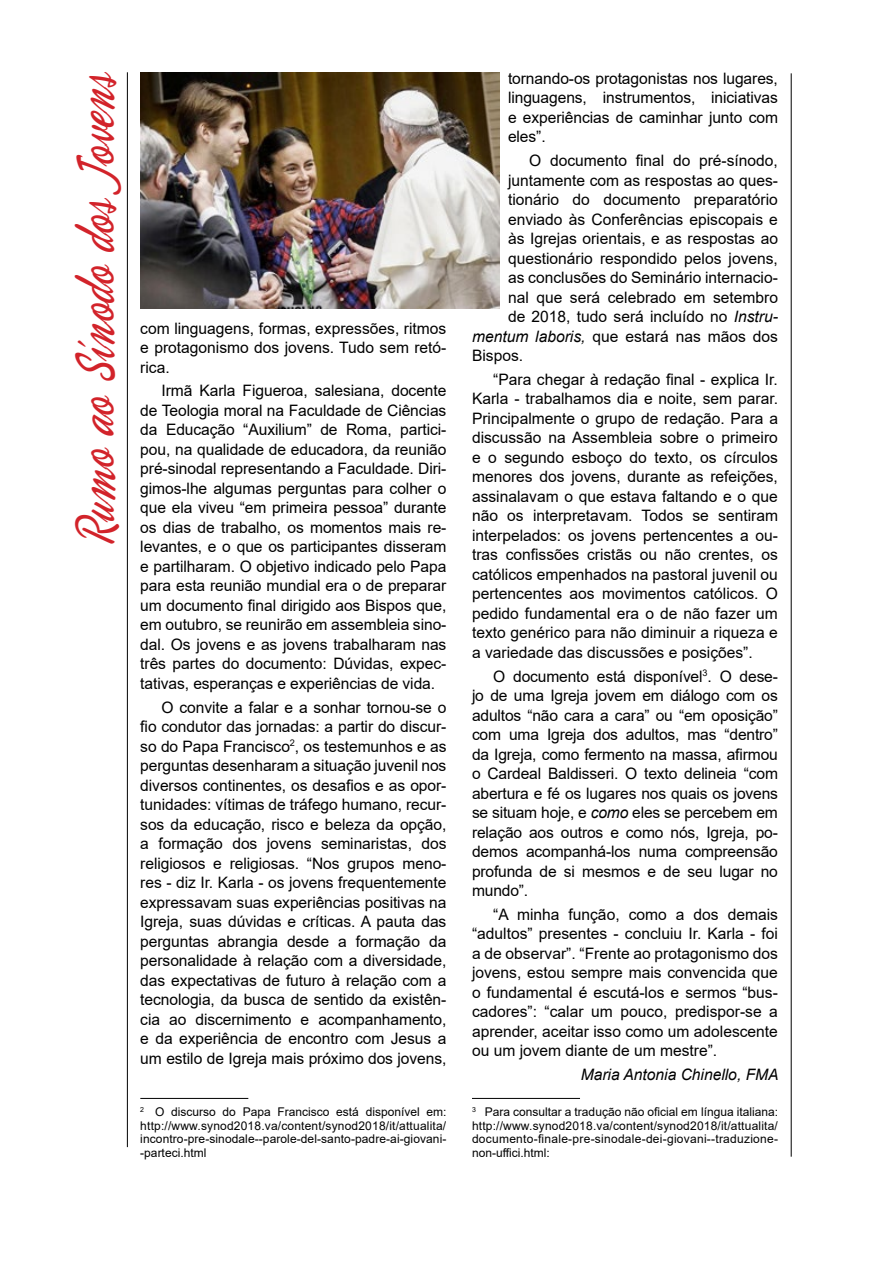
<style>
.page{position:relative;width:893px;height:1263px;background:#fff}
.page>*{position:absolute;margin:0;border:0;box-sizing:border-box;transform-origin:0 0}
.t1{font:57px "Phoenix Script FLF";color:#d2232a;scale:.7 1}
.t2{font:15.75px/19.5px "Arial";color:#000;text-align:justify}
.t3{font:italic 15.75px "Arial";color:#000}
.t4{font:12px/13.5px "Arial";letter-spacing:.005em;color:#000;text-align:justify}
.s1{font-style:italic}
</style>
<div class="page">
<hr style="left:140px;top:1098px;width:108px;height:1px;background:#000">
<hr style="left:472px;top:1098px;width:108px;height:1px;background:#000">
<img style="left:140px;top:72px;width:359px;height:237px">
<hr style="left:127px;top:72px;width:1px;height:1075px;background:#000">
<hr style="left:791px;top:73px;width:1px;height:1084px;background:#000">
<h1 class="t1" style="left:66px;top:547px;width:681px;rotate:-90deg">Rumo ao Sínodo dos Jovens</h1>
<p class="t2" style="left:140px;top:318px;width:308px">com linguagens, formas, expressões, ritmos e protagonismo dos jovens. Tudo sem retó&shy;rica.</p>
<p class="t2" style="left:140px;top:381px;width:308px;text-indent:21px">Irmã Karla Figueroa, salesiana, docente de Teologia moral na Faculdade de Ciências da Educação “Auxilium” de Roma, partici&shy;pou, na qualidade de educadora, da reunião pré-sinodal representando a Faculdade. Diri&shy;gimos-lhe algumas perguntas para colher o que ela viveu “em primeira pessoa” durante os dias de trabalho, os momentos mais re&shy;levantes, e o que os participantes disseram e partilharam. O objetivo indicado pelo Papa para esta reunião mundial era o de preparar um documento final dirigido aos Bispos que, em outubro, se reunirão em assembleia sino&shy;dal. Os jovens e as jovens trabalharam nas três partes do documento: Dúvidas, expec&shy;tativas, esperanças e experiências de vida.</p>
<p class="t2" style="left:140px;top:697px;width:308px;text-indent:21px">O convite a falar e a sonhar tornou-se o fio condutor das jornadas: a partir do discur&shy;so do Papa Francisco<sup>2</sup>, os testemunhos e as perguntas desenharam a situação juvenil nos diversos continentes, os desafios e as opor&shy;tunidades: vítimas de tráfego humano, recur&shy;sos da educação, risco e beleza da opção, a formação dos jovens seminaristas, dos religiosos e religiosas. “Nos grupos meno&shy;res - diz Ir. Karla - os jovens frequentemente expressavam suas experiências positivas na Igreja, suas dúvidas e críticas. A pauta das perguntas abrangia desde a formação da personalidade à relação com a diversidade, das expectativas de futuro à relação com a tecnologia, da busca de sentido da existên&shy;cia ao discernimento e acompanhamento, e da experiência de encontro com Jesus a um estilo de Igreja mais próximo dos jovens,</p>
<p class="t4" style="left:140px;top:1105px;width:308px"><sup>2</sup> O discurso do Papa Francisco está disponível em: http://www.synod2018.va/content/synod2018/it/attualita/ incontro-pre-sinodale--parole-del-santo-padre-ai-giovani--parteci.html</p>
<p class="t2" style="left:508px;top:68px;width:271px">tornando-os protagonistas nos lugares, linguagens, instrumentos, iniciativas e experiências de caminhar junto com eles”.</p>
<p class="t2" style="left:529px;top:151px;width:250px">O documento final do pré-sínodo,</p>
<p class="t2" style="left:508px;top:170px;width:271px">juntamente com as respostas ao ques-</p>
<p class="t2" style="left:508px;top:190px;width:271px">tionário do documento preparatório</p>
<p class="t2" style="left:508px;top:209px;width:271px">enviado às Conferências episcopais e</p>
<p class="t2" style="left:508px;top:229px;width:271px">às Igrejas orientais, e as respostas ao</p>
<p class="t2" style="left:508px;top:248px;width:271px">questionário respondido pelos jovens,</p>
<p class="t2" style="left:508px;top:268px;width:271px">as conclusões do Seminário internacio-</p>
<p class="t2" style="left:508px;top:287px;width:271px">nal que será celebrado em setembro</p>
<p class="t2" style="left:508px;top:307px;width:272px">de 2018, tudo será incluído no <span class="s1">Instru-</span></p>
<p class="t2" style="left:472px;top:326px;width:307px"><span class="s1">mentum laboris,</span> que estará nas mãos dos</p>
<p class="t2" style="left:472px;top:346px;width:53px">Bispos.</p>
<p class="t2" style="left:472px;top:369px;width:308px;text-indent:21px">“Para chegar à redação final - explica Ir.<br>Karla - trabalhamos dia e noite, sem parar.<br>Principalmente o grupo de redação. Para a discussão na Assembleia sobre o primeiro e o segundo esboço do texto, os círculos menores dos jovens, durante as refeições, assinalavam o que estava faltando e o que não os interpretavam. Todos se sentiram interpelados: os jovens pertencentes a ou&shy;tras confissões cristãs ou não crentes, os católicos empenhados na pastoral juvenil ou pertencentes aos movimentos católicos. O pedido fundamental era o de não fazer um texto genérico para não diminuir a riqueza e a variedade das discussões e posições”.</p>
<p class="t2" style="left:472px;top:666px;width:308px;text-indent:21px">O documento está disponível<sup>3</sup>. O dese&shy;jo de uma Igreja jovem em diálogo com os adultos “não cara a cara” ou “em oposição” com uma Igreja dos adultos, mas “dentro” da Igreja, como fermento na massa, afirmou o Cardeal Baldisseri. O texto delineia “com abertura e fé os lugares nos quais os jovens se situam hoje, e <span class="s1">como</span> eles se percebem em relação aos outros e como nós, Igreja, po&shy;demos acompanhá-los numa compreensão profunda de si mesmos e de seu lugar no mundo”.</p>
<p class="t2" style="left:472px;top:904px;width:308px;text-indent:21px">“A minha função, como a dos demais “adultos” presentes - concluiu Ir. Karla - foi a de observar”. “Frente ao protagonismo dos jovens, estou sempre mais convencida que o fundamental é escutá-los e sermos “bus&shy;cadores”: “calar um pouco, predispor-se a aprender, aceitar isso como um adolescente ou um jovem diante de um mestre”.</p>
<p class="t3" style="left:581px;top:1064px;width:199px">Maria Antonia Chinello, FMA</p>
<p class="t4" style="left:472px;top:1105px;width:308px"><sup>3</sup> Para consultar a tradução não oficial em língua italiana: http://www.synod2018.va/content/synod2018/it/attualita/ documento-finale-pre-sinodale-dei-giovani--traduzione&shy;non-uffici.html:</p>
</div>
